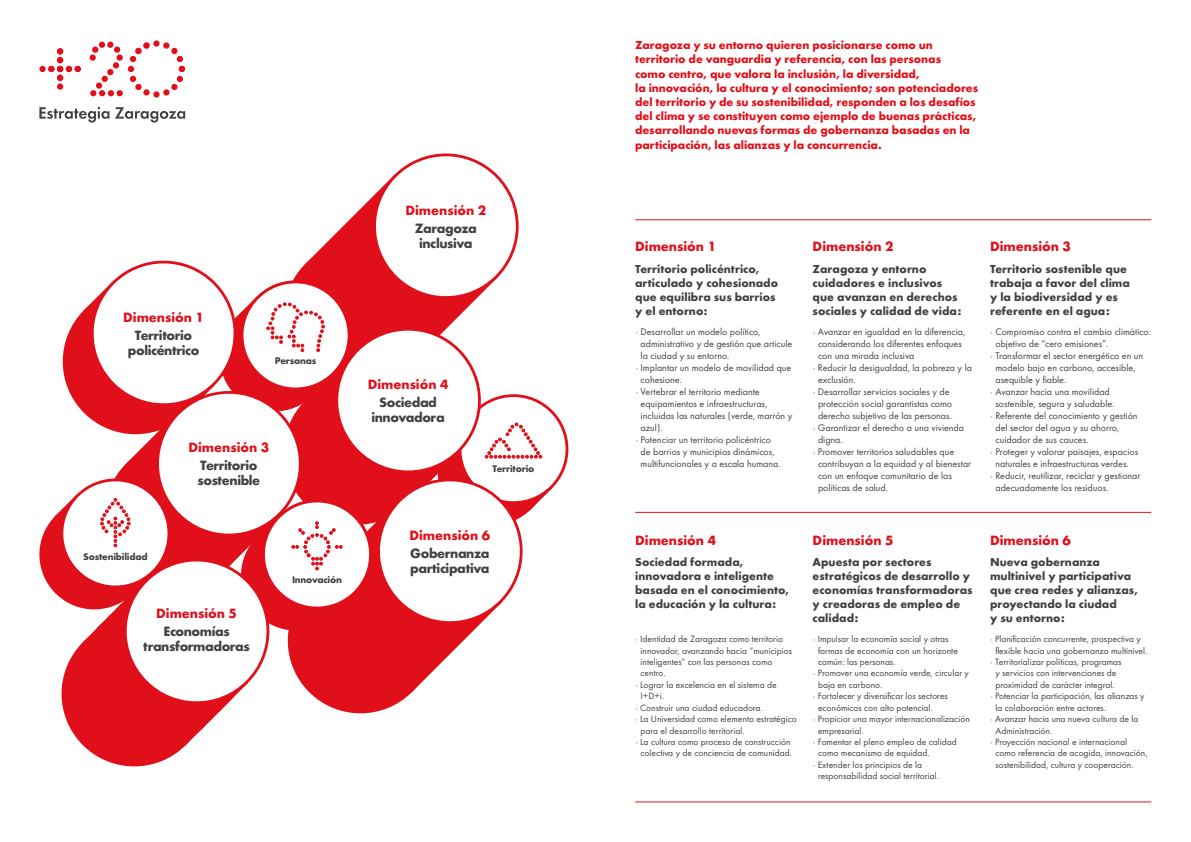
<style>
.page{position:relative;width:1191px;height:842px;background:#fff}
.page>*{position:absolute;margin:0;border:0;box-sizing:border-box;transform-origin:0 0}
.t1{font:700 14px/15px "Futura Round";letter-spacing:-.03em;color:#414141;text-align:center}
.t2{font:700 14px "Futura Round";color:#e10f19}
.t3{font:700 12px/14px "Futura Round";color:#414141}
.t4{font:700 12px/14.2px "Futura Round";letter-spacing:-.005em;color:#e10f19}
.t5{font:10px "Futura Round";color:#414141}
.t6{font:700 10px "Futura Round";letter-spacing:-.02em;color:#414141}
.t7{font:9.5px "Futura Round";color:#414141}
</style>
<div class="page">
<svg style="left:153px;top:91px;width:7px;height:7px"></svg>
<svg style="left:153px;top:40px;width:7px;height:7px"></svg>
<svg style="left:163px;top:42px;width:22px;height:54px"></svg>
<svg style="left:89px;top:42px;width:61px;height:55px"></svg>
<div style="left:99px;top:41px;width:6px;height:7px;background:#e10f19;border-radius:50%"></div>
<div style="left:39px;top:66px;width:7px;height:6px;background:#e10f19;border-radius:50%"></div>
<svg style="left:48px;top:48px;width:33px;height:33px"></svg>
<div style="left:57px;top:83px;width:6px;height:7px;background:#e10f19;border-radius:50%"></div>
<svg style="left:39px;top:107px;width:146px;height:16px"></svg>
<hr style="left:635px;top:802px;width:516px;height:1px;background:#e10f19">
<svg style="left:39px;top:153px;width:530px;height:614px"></svg>
<hr style="left:635px;top:512px;width:516px;height:1px;background:#e10f19">
<hr style="left:635px;top:219px;width:516px;height:1px;background:#e10f19">
<h1 class="t2" style="left:123px;top:306px;width:82px">Dimensión 1</h1>
<h1 class="t1" style="left:128px;top:327px;width:73px">Territorio policéntrico</h1>
<p class="t6" style="left:275px;top:353px;width:43px">Personas</p>
<h1 class="t2" style="left:188px;top:437px;width:82px">Dimensión 3</h1>
<h1 class="t1" style="left:197px;top:457px;width:64px;text-align:left">Territorio sostenible</h1>
<p class="t6" style="left:83px;top:549px;width:66px">Sostenibilidad</p>
<h1 class="t2" style="left:156px;top:602px;width:82px">Dimensión 5</h1>
<h1 class="t1" style="left:143px;top:623px;width:108px">Economías transformadoras</h1>
<p class="t6" style="left:292px;top:572px;width:51px">Innovación</p>
<h1 class="t2" style="left:405px;top:199px;width:82px">Dimensión 2</h1>
<h1 class="t1" style="left:415px;top:220px;width:64px">Zaragoza inclusiva</h1>
<h1 class="t2" style="left:368px;top:374px;width:82px">Dimensión 4</h1>
<h1 class="t1" style="left:371px;top:394px;width:75px">Sociedad innovadora</h1>
<p class="t6" style="left:492px;top:461px;width:43px">Territorio</p>
<h1 class="t2" style="left:409px;top:524px;width:82px">Dimensión 6</h1>
<h1 class="t1" style="left:410px;top:545px;width:81px;text-align:left">Gobernanza participativa</h1>
<p class="t4" style="left:635px;top:37px;width:344px">Zaragoza y su entorno quieren posicionarse como un territorio de vanguardia y referencia, con las personas<br>como centro, que valora la inclusión, la diversidad,<br>la innovación, la cultura y el conocimiento; son potenciadores del territorio y de su sostenibilidad, responden a los desafíos del clima y se constituyen como ejemplo de buenas prácticas, desarrollando nuevas formas de gobernanza basadas en la participación, las alianzas y la concurrencia.</p>
<h1 class="t2" style="left:635px;top:236px;width:82px">Dimensión 1</h1>
<p class="t3" style="left:635px;top:261px;width:144px">Territorio policéntrico, articulado y cohesionado que equilibra sus barrios y el entorno:</p>
<p class="t5" style="left:636px;top:324px;width:126px">· Desarrollar un modelo político,</p>
<p class="t5" style="left:640px;top:336px;width:153px">administrativo y de gestión que articule</p>
<p class="t5" style="left:640px;top:348px;width:90px">la ciudad y su entorno.</p>
<p class="t5" style="left:636px;top:360px;width:157px">· Implantar un modelo de movilidad que</p>
<p class="t5" style="left:640px;top:372px;width:43px">cohesione.</p>
<p class="t5" style="left:636px;top:384px;width:126px">· Vertebrar el territorio mediante</p>
<p class="t5" style="left:640px;top:396px;width:128px">equipamientos e infraestructuras,</p>
<p class="t5" style="left:640px;top:408px;width:153px">incluidas las naturales (verde, marrón y</p>
<p class="t5" style="left:640px;top:420px;width:24px">azul).</p>
<p class="t5" style="left:636px;top:432px;width:137px">· Potenciar un territorio policéntrico</p>
<p class="t5" style="left:640px;top:444px;width:135px">de barrios y municipios dinámicos,</p>
<p class="t5" style="left:640px;top:456px;width:142px">multifuncionales y a escala humana.</p>
<h1 class="t2" style="left:812px;top:236px;width:82px">Dimensión 2</h1>
<p class="t3" style="left:812px;top:261px;width:150px">Zaragoza y entorno cuidadores e inclusivos que avanzan en derechos sociales y calidad de vida:</p>
<p class="t5" style="left:813px;top:324px;width:154px">· Avanzar en igualdad en la diferencia,</p>
<p class="t5" style="left:818px;top:336px;width:145px">considerando los diferentes enfoques</p>
<p class="t5" style="left:818px;top:348px;width:98px">con una mirada inclusiva</p>
<p class="t5" style="left:813px;top:360px;width:160px">· Reducir la desigualdad, la pobreza y la</p>
<p class="t5" style="left:818px;top:372px;width:39px">exclusión.</p>
<p class="t5" style="left:813px;top:384px;width:138px">· Desarrollar servicios sociales y de</p>
<p class="t5" style="left:818px;top:396px;width:136px">protección social garantistas como</p>
<p class="t5" style="left:818px;top:408px;width:136px">derecho subjetivo de las personas.</p>
<p class="t5" style="left:813px;top:420px;width:152px">· Garantizar el derecho a una vivienda</p>
<p class="t5" style="left:818px;top:432px;width:26px">digna.</p>
<p class="t5" style="left:813px;top:444px;width:142px">· Promover territorios saludables que</p>
<p class="t5" style="left:818px;top:456px;width:155px">contribuyan a la equidad y al bienestar</p>
<p class="t5" style="left:818px;top:468px;width:135px">con un enfoque comunitario de las</p>
<p class="t5" style="left:818px;top:480px;width:72px">políticas de salud.</p>
<h1 class="t2" style="left:635px;top:529px;width:82px">Dimensión 4</h1>
<p class="t3" style="left:635px;top:554px;width:156px">Sociedad formada, innovadora e inteligente basada en el conocimiento, la educación y la cultura:</p>
<p class="t7" style="left:636px;top:632px;width:149px">· Identidad de Zaragoza como territorio</p>
<p class="t7" style="left:640px;top:643px;width:153px">innovador, avanzando hacia “municipios</p>
<p class="t7" style="left:640px;top:655px;width:133px">inteligentes” con las personas como</p>
<p class="t7" style="left:640px;top:666px;width:26px">centro.</p>
<p class="t7" style="left:636px;top:678px;width:142px">· Lograr la excelencia en el sistema de</p>
<p class="t7" style="left:640px;top:689px;width:25px">I+D+i.</p>
<p class="t7" style="left:636px;top:701px;width:129px">· Construir una ciudad educadora.</p>
<p class="t7" style="left:636px;top:712px;width:163px">· La Universidad como elemento estratégico</p>
<p class="t7" style="left:640px;top:723px;width:105px">para el desarrollo territorial.</p>
<p class="t7" style="left:636px;top:735px;width:156px">· La cultura como proceso de construcción</p>
<p class="t7" style="left:640px;top:746px;width:153px">colectiva y de conciencia de comunidad.</p>
<h1 class="t2" style="left:812px;top:529px;width:82px">Dimensión 5</h1>
<p class="t3" style="left:812px;top:554px;width:161px">Apuesta por sectores estratégicos de desarrollo y economías transformadoras y creadoras de empleo de calidad:</p>
<p class="t7" style="left:813px;top:632px;width:137px">· Impulsar la economía social y otras</p>
<p class="t7" style="left:818px;top:643px;width:141px">formas de economía con un horizonte</p>
<p class="t7" style="left:818px;top:655px;width:79px">común: las personas.</p>
<p class="t7" style="left:813px;top:666px;width:157px">· Promover una economía verde, circular y</p>
<p class="t7" style="left:818px;top:678px;width:66px">baja en carbono.</p>
<p class="t7" style="left:813px;top:689px;width:136px">· Fortalecer y diversificar los sectores</p>
<p class="t7" style="left:818px;top:701px;width:116px">económicos con alto potencial.</p>
<p class="t7" style="left:813px;top:712px;width:158px">· Propiciar una mayor internacionalización</p>
<p class="t7" style="left:818px;top:723px;width:47px">empresarial.</p>
<p class="t7" style="left:813px;top:735px;width:145px">· Fomentar el pleno empleo de calidad</p>
<p class="t7" style="left:818px;top:746px;width:113px">como mecanismo de equidad.</p>
<p class="t7" style="left:813px;top:758px;width:110px">· Extender los principios de la</p>
<p class="t7" style="left:818px;top:769px;width:122px">responsabilidad social territorial.</p>
<h1 class="t2" style="left:990px;top:236px;width:82px">Dimensión 3</h1>
<p class="t3" style="left:990px;top:261px;width:141px">Territorio sostenible que trabaja a favor del clima y la biodiversidad y es referente en el agua:</p>
<p class="t5" style="left:990px;top:324px;width:162px">· Compromiso contra el cambio climático:</p>
<p class="t5" style="left:995px;top:336px;width:114px">objetivo de “cero emisiones”.</p>
<p class="t5" style="left:990px;top:348px;width:154px">· Transformar el sector energético en un</p>
<p class="t5" style="left:995px;top:360px;width:141px">modelo bajo en carbono, accesible,</p>
<p class="t5" style="left:995px;top:372px;width:72px">asequible y fiable.</p>
<p class="t5" style="left:990px;top:384px;width:121px">· Avanzar hacia una movilidad</p>
<p class="t5" style="left:995px;top:396px;width:121px">sostenible, segura y saludable.</p>
<p class="t5" style="left:990px;top:408px;width:148px">· Referente del conocimiento y gestión</p>
<p class="t5" style="left:995px;top:420px;width:125px">del sector del agua y su ahorro,</p>
<p class="t5" style="left:995px;top:432px;width:95px">cuidador de sus cauces.</p>
<p class="t5" style="left:990px;top:444px;width:149px">· Proteger y valorar paisajes, espacios</p>
<p class="t5" style="left:995px;top:456px;width:135px">naturales e infraestructuras verdes.</p>
<p class="t5" style="left:990px;top:468px;width:151px">· Reducir, reutilizar, reciclar y gestionar</p>
<p class="t5" style="left:995px;top:480px;width:115px">adecuadamente los residuos.</p>
<h1 class="t2" style="left:990px;top:529px;width:82px">Dimensión 6</h1>
<p class="t3" style="left:990px;top:554px;width:149px">Nueva gobernanza multinivel y participativa que crea redes y alianzas, proyectando la ciudad<br>y su entorno:</p>
<p class="t7" style="left:990px;top:632px;width:152px">· Planificación concurrente, prospectiva y</p>
<p class="t7" style="left:995px;top:643px;width:153px">flexible hacia una gobernanza multinivel.</p>
<p class="t7" style="left:990px;top:655px;width:132px">· Territorializar políticas, programas</p>
<p class="t7" style="left:995px;top:666px;width:122px">y servicios con intervenciones de</p>
<p class="t7" style="left:995px;top:678px;width:121px">proximidad de carácter integral.</p>
<p class="t7" style="left:990px;top:689px;width:156px">· Potenciar la participación, las alianzas y</p>
<p class="t7" style="left:995px;top:701px;width:112px">la colaboración entre actores.</p>
<p class="t7" style="left:990px;top:712px;width:149px">· Avanzar hacia una nueva cultura de la</p>
<p class="t7" style="left:995px;top:723px;width:58px">Administración.</p>
<p class="t7" style="left:990px;top:735px;width:138px">· Proyección nacional e internacional</p>
<p class="t7" style="left:995px;top:746px;width:153px">como referencia de acogida, innovación,</p>
<p class="t7" style="left:995px;top:758px;width:139px">sostenibilidad, cultura y cooperación.</p>
</div>
